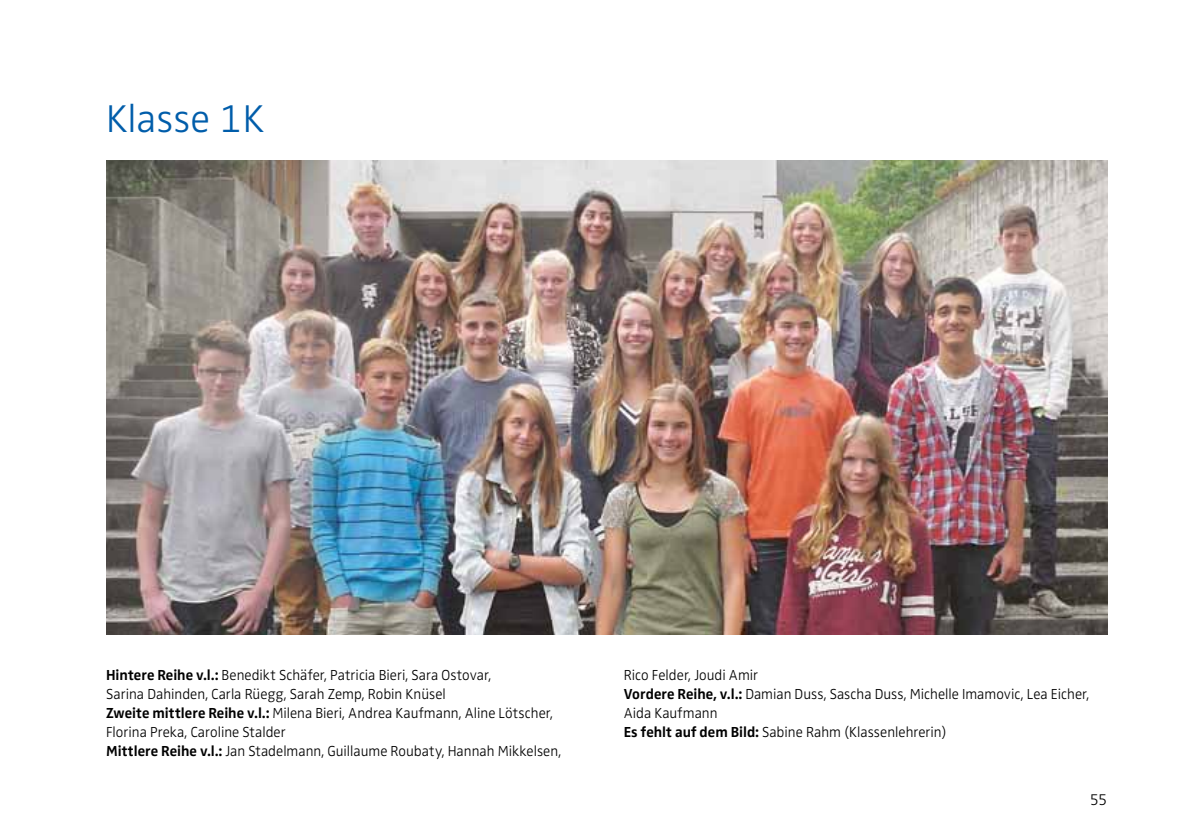
<style>
.page{position:relative;width:1191px;height:840px;background:#fff}
.page>*{position:absolute;margin:0;border:0;box-sizing:border-box;transform-origin:0 0}
.t1{font:300 40px "Zwo";color:#005daa}
.t2{font:300 16px "Zwo";color:#000}
.t3{font:300 15px/19px "Zwo";color:#000}
.s1{font-weight:700}
</style>
<div class="page">
<img style="left:106px;top:160px;width:1001px;height:474px">
<h1 class="t1" style="left:106px;top:95px;width:160px">Klasse 1K</h1>
<p class="t3" style="left:106px;top:665px;width:456px"><span class="s1">Hintere Reihe v.l.:</span> Benedikt Schäfer, Patricia Bieri, Sara Ostovar,<br>Sarina Dahinden, Carla Rüegg, Sarah Zemp, Robin Knüsel<br><span class="s1">Zweite mittlere Reihe v.l.:</span> Milena Bieri, Andrea Kaufmann, Aline Lötscher, Florina Preka, Caroline Stalder<br><span class="s1">Mittlere Reihe v.l.:</span> Jan Stadelmann, Guillaume Roubaty, Hannah Mikkelsen,</p>
<p class="t3" style="left:624px;top:665px;width:467px">Rico Felder, Joudi Amir<br><span class="s1">Vordere Reihe, v.l.:</span> Damian Duss, Sascha Duss, Michelle Imamovic, Lea Eicher, Aida Kaufmann<br><span class="s1">Es fehlt auf dem Bild:</span> Sabine Rahm (Klassenlehrerin)</p>
<p class="t2" style="left:1089px;top:789px;width:19px">55</p>
</div>
